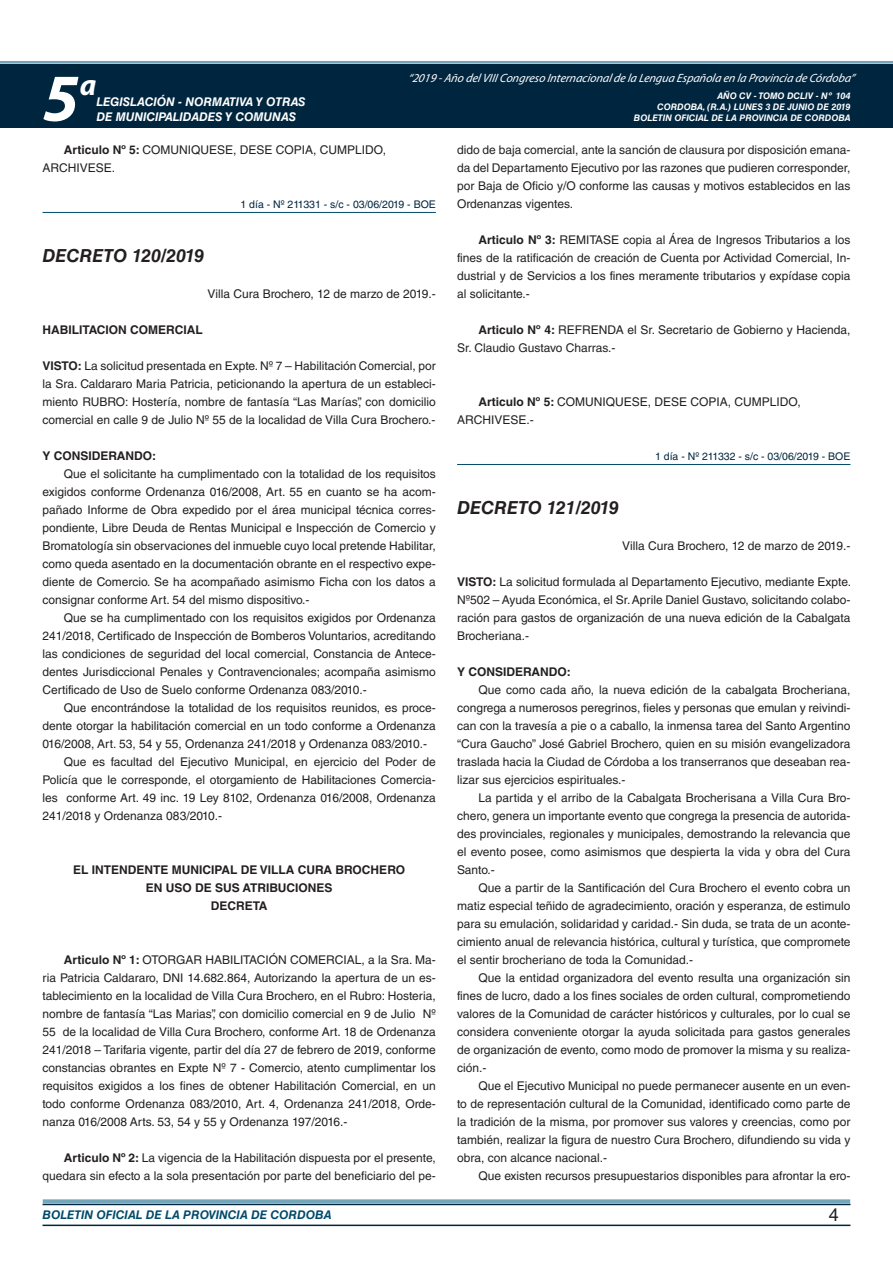
<style>
.page{position:relative;width:893px;height:1263px;background:#fff}
.page>*{position:absolute;margin:0;border:0;box-sizing:border-box;transform-origin:0 0}
.t1{font:italic 700 67.5px "Myriad Pro";color:#fff}
.t2{font:italic 700 30px "Myriad Pro";color:#fff}
.t3{font:italic 700 18px "Helvetica LT Std";color:#231f20}
.t4{font:18px "Helvetica LT Std";color:#231f20}
.t5{font:12px/18px "Helvetica LT Std";color:#231f20;text-align:justify}
.t6{font:700 12px/18px "Helvetica LT Std";color:#231f20;text-align:center}
.t7{font:italic 12px "Myriad Pro";color:#fff}
.t8{font:italic 700 12px "Helvetica LT Std";color:#fff}
.t9{font:italic 700 12px "Helvetica LT Std";color:#004b6c}
.t10{font:10.5px "Helvetica LT Std";color:#00263f}
.t11{font:italic 700 9px/10.8px "Helvetica LT Std";color:#fff;text-align:right}
.s1{font-weight:700}
</style>
<div class="page">
<div style="left:0;top:61px;width:893px;height:6px;background:#fff;opacity:.75"></div>
<div style="left:0;top:64px;width:893px;height:64px;background:#00263f"></div>
<hr style="left:43px;top:1224px;width:807px;height:2px;background:#00263f">
<div style="left:42px;top:1198px;width:809px;height:8px;background:#fff;opacity:.75"></div>
<hr style="left:43px;top:212px;width:393px;height:1px;background:#004b6c">
<hr style="left:457px;top:464px;width:393px;height:1px;background:#004b6c">
<h1 class="t1" style="left:43px;top:54px;width:38px">5</h1>
<h2 class="t2" style="left:80px;top:66px;width:18px">a</h2>
<p class="t8" style="left:96px;top:95px;width:211px">LEGISLACIÓN - NORMATIVA Y OTRAS</p>
<p class="t8" style="left:96px;top:109px;width:201px">DE MUNICIPALIDADES Y COMUNAS</p>
<p class="t7" style="left:408px;top:71px;width:448px">“2019 -Año delVIIICongreso Internacionalde la Lengua Esp añola en la Provincia de Córdoba”</p>
<p class="t11" style="left:634px;top:91px;width:218px">AÑO CV - TOMO DCLIV - Nº 104<br>CORDOBA, (R.A.) LUNES 3 DE JUNIO DE 2019<br>BOLETIN OFICIAL DE LA PROVINCIA DE CORDOBA</p>
<p class="t5" style="left:43px;top:141px;width:345px;text-indent:21px"><span class="s1">Articulo Nº 5:</span> COMUNIQUESE, DESE COPIA, CUMPLIDO,<br>ARCHIVESE.</p>
<p class="t10" style="left:240px;top:198px;width:197px">1 día - Nº 211331 - s/c - 03/06/2019 - BOE</p>
<h3 class="t3" style="left:43px;top:244px;width:163px">DECRETO 120/2019</h3>
<p class="t5" style="left:208px;top:285px;width:230px">Villa Cura Brochero, 12 de marzo de 2019.-</p>
<p class="t6" style="left:43px;top:320px;width:162px">HABILITACION COMERCIAL</p>
<p class="t5" style="left:43px;top:357px;width:395px"><span class="s1">VISTO:</span> La solicitud presentada en Expte. Nº 7 – Habilitación Comercial, por la Sra. Caldararo Maria Patricia, peticionando la apertura de un estableci&shy;miento RUBRO: Hostería, nombre de fantasía “Las Marías”, con domicilio comercial en calle 9 de Julio Nº 55 de la localidad de Villa Cura Brochero.-</p>
<p class="t6" style="left:43px;top:446px;width:115px">Y CONSIDERANDO:</p>
<p class="t5" style="left:43px;top:465px;width:395px;text-indent:21px">Que el solicitante ha cumplimentado con la totalidad de los requisitos exigidos conforme Ordenanza 016/2008, Art. 55 en cuanto se ha acom&shy;pañado Informe de Obra expedido por el área municipal técnica corres&shy;pondiente, Libre Deuda de Rentas Municipal e Inspección de Comercio y Bromatología sin observaciones del inmueble cuyo local pretende Habilitar, como queda asentado en la documentación obrante en el respectivo expe&shy;diente de Comercio. Se ha acompañado asimismo Ficha con los datos a consignar conforme Art. 54 del mismo dispositivo.-</p>
<p class="t5" style="left:43px;top:609px;width:395px;text-indent:21px">Que se ha cumplimentado con los requisitos exigidos por Ordenanza 241/2018, Certificado de Inspección de Bomberos Voluntarios, acreditando las condiciones de seguridad del local comercial, Constancia de Antece&shy;dentes Jurisdiccional Penales y Contravencionales; acompaña asimismo Certificado de Uso de Suelo conforme Ordenanza 083/2010.-</p>
<p class="t5" style="left:64px;top:699px;width:374px">Que encontrándose la totalidad de los requisitos reunidos, es proce-</p>
<p class="t5" style="left:43px;top:717px;width:395px">dente otorgar la habilitación comercial en un todo conforme a Ordenanza</p>
<p class="t5" style="left:43px;top:735px;width:386px">016/2008, Art. 53, 54 y 55, Ordenanza 241/2018 y Ordenanza 083/2010.-</p>
<p class="t5" style="left:64px;top:753px;width:374px">Que es facultad del Ejecutivo Municipal, en ejercicio del Poder de</p>
<p class="t5" style="left:43px;top:771px;width:395px">Policía que le corresponde, el otorgamiento de Habilitaciones Comercia-</p>
<p class="t5" style="left:43px;top:789px;width:395px">les conforme Art. 49 inc. 19 Ley 8102, Ordenanza 016/2008, Ordenanza</p>
<p class="t5" style="left:43px;top:807px;width:181px">241/2018 y Ordenanza 083/2010.-</p>
<p class="t6" style="left:73px;top:860px;width:333px">EL INTENDENTE MUNICIPAL DE VILLA CURA BROCHERO<br>EN USO DE SUS ATRIBUCIONES<br>DECRETA</p>
<p class="t5" style="left:43px;top:951px;width:395px;text-indent:21px"><span class="s1">Articulo Nº 1:</span> OTORGAR HABILITACIÓN COMERCIAL, a la Sra. Ma&shy;ria Patricia Caldararo, DNI 14.682.864, Autorizando la apertura de un es&shy;tablecimiento en la localidad de Villa Cura Brochero, en el Rubro: Hosteria, nombre de fantasía “Las Marias”, con domicilio comercial en 9 de Julio Nº 55 de la localidad de Villa Cura Brochero, conforme Art. 18 de Ordenanza 241/2018 – Tarifaria vigente, partir del día 27 de febrero de 2019, conforme constancias obrantes en Expte Nº 7 - Comercio, atento cumplimentar los requisitos exigidos a los fines de obtener Habilitación Comercial, en un todo conforme Ordenanza 083/2010, Art. 4, Ordenanza 241/2018, Orde&shy;nanza 016/2008 Arts. 53, 54 y 55 y Ordenanza 197/2016.-</p>
<p class="t5" style="left:43px;top:1149px;width:395px;text-align:right"><span class="s1">Articulo Nº 2:</span> La vigencia de la Habilitación dispuesta por el presente, quedara sin efecto a la sola presentación por parte del beneficiario del pe-</p>
<p class="t5" style="left:457px;top:141px;width:395px">dido de baja comercial, ante la sanción de clausura por disposición emana&shy;da del Departamento Ejecutivo por las razones que pudieren corresponder, por Baja de Oficio y/O conforme las causas y motivos establecidos en las Ordenanzas vigentes.</p>
<p class="t5" style="left:457px;top:231px;width:395px;text-indent:21px"><span class="s1">Articulo Nº 3:</span> REMITASE copia al Área de Ingresos Tributarios a los fines de la ratificación de creación de Cuenta por Actividad Comercial, In&shy;dustrial y de Servicios a los fines meramente tributarios y expídase copia al solicitante.-</p>
<p class="t5" style="left:457px;top:321px;width:395px;text-indent:21px"><span class="s1">Articulo Nº 4:</span> REFRENDA el Sr. Secretario de Gobierno y Hacienda,<br>Sr. Claudio Gustavo Charras.-</p>
<p class="t5" style="left:457px;top:393px;width:345px;text-indent:21px"><span class="s1">Articulo Nº 5:</span> COMUNIQUESE, DESE COPIA, CUMPLIDO,<br>ARCHIVESE.-</p>
<p class="t10" style="left:655px;top:450px;width:197px">1 día - Nº 211332 - s/c - 03/06/2019 - BOE</p>
<h3 class="t3" style="left:457px;top:496px;width:163px">DECRETO 121/2019</h3>
<p class="t5" style="left:622px;top:537px;width:230px">Villa Cura Brochero, 12 de marzo de 2019.-</p>
<p class="t5" style="left:457px;top:573px;width:396px"><span class="s1">VISTO:</span> La solicitud formulada al Departamento Ejecutivo, mediante Expte.<br>Nº502 – Ayuda Económica, el Sr. Aprile Daniel Gustavo, solicitando colabo&shy;ración para gastos de organización de una nueva edición de la Cabalgata Brocheriana.-</p>
<p class="t6" style="left:457px;top:662px;width:115px">Y CONSIDERANDO:</p>
<p class="t5" style="left:457px;top:681px;width:395px;text-indent:21px">Que como cada año, la nueva edición de la cabalgata Brocheriana, congrega a numerosos peregrinos, fieles y personas que emulan y reivindi&shy;can con la travesía a pie o a caballo, la inmensa tarea del Santo Argentino “Cura Gaucho” José Gabriel Brochero, quien en su misión evangelizadora traslada hacia la Ciudad de Córdoba a los transerranos que deseaban rea&shy;lizar sus ejercicios espirituales.-</p>
<p class="t5" style="left:457px;top:789px;width:395px;text-indent:21px">La partida y el arribo de la Cabalgata Brocherisana a Villa Cura Bro&shy;chero, genera un importante evento que congrega la presencia de autorida&shy;des provinciales, regionales y municipales, demostrando la relevancia que el evento posee, como asimismos que despierta la vida y obra del Cura Santo.-</p>
<p class="t5" style="left:457px;top:879px;width:395px;text-indent:21px">Que a partir de la Santificación del Cura Brochero el evento cobra un matiz especial teñido de agradecimiento, oración y esperanza, de estimulo para su emulación, solidaridad y caridad.- Sin duda, se trata de un aconte&shy;cimiento anual de relevancia histórica, cultural y turística, que compromete el sentir brocheriano de toda la Comunidad.-</p>
<p class="t5" style="left:457px;top:969px;width:395px;text-indent:21px">Que la entidad organizadora del evento resulta una organización sin fines de lucro, dado a los fines sociales de orden cultural, comprometiendo valores de la Comunidad de carácter históricos y culturales, por lo cual se considera conveniente otorgar la ayuda solicitada para gastos generales de organización de evento, como modo de promover la misma y su realiza&shy;ción.-</p>
<p class="t5" style="left:457px;top:1077px;width:395px;text-indent:21px">Que el Ejecutivo Municipal no puede permanecer ausente en un even&shy;to de representación cultural de la Comunidad, identificado como parte de la tradición de la misma, por promover sus valores y creencias, como por también, realizar la figura de nuestro Cura Brochero, difundiendo su vida y obra, con alcance nacional.-</p>
<p class="t5" style="left:478px;top:1167px;width:374px">Que existen recursos presupuestarios disponibles para afrontar la ero-</p>
<p class="t9" style="left:43px;top:1208px;width:290px">BOLETIN OFICIAL DE LA PROVINCIA DE CORDOBA</p>
<h3 class="t4" style="left:829px;top:1204px;width:12px">4</h3>
</div>
